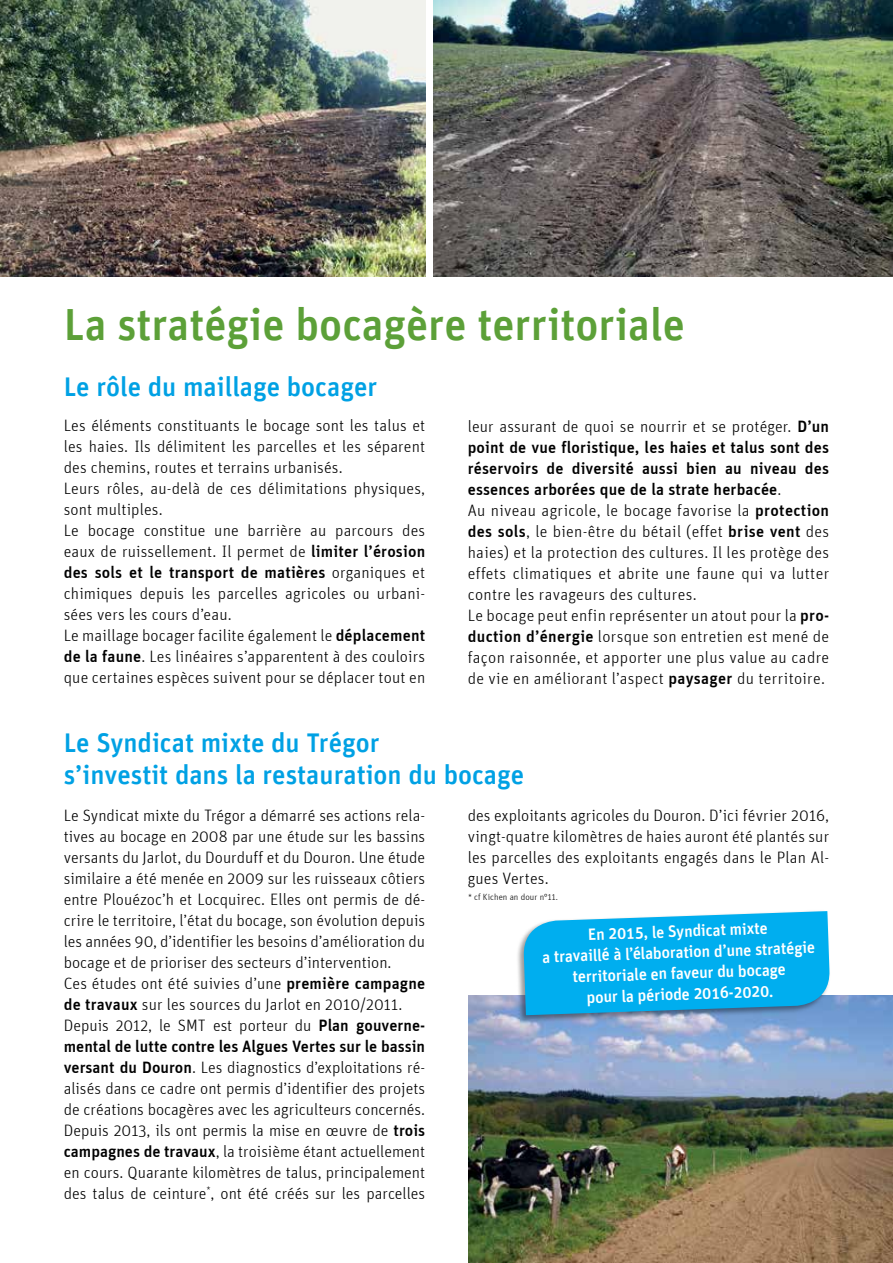
<style>
.page{position:relative;width:893px;height:1263px;background:#fff}
.page>*{position:absolute;margin:0;border:0;box-sizing:border-box;transform-origin:0 0}
.t1{font:45px "Unit Medium TF";color:#5ca038}
.t2{font:27px/32.4px "Unit Medium TF";color:#00a1e4}
.t3{font:300 16.5px/21px "Unit";letter-spacing:.01em;color:#000}
.t4{font:16.5px/21px "Unit Medium TF";color:#fff;text-align:center}
.t5{font:300 9px "Unit";letter-spacing:.01em;color:#000}
.s1{font-weight:500}
</style>
<div class="page">
<img style="left:434px;top:0;width:459px;height:277px">
<img style="left:0;top:0;width:425px;height:277px">
<img style="left:468px;top:995px;width:425px;height:268px">
<div style="left:516px;top:909px;width:315px;height:114px;background:#000;opacity:.4"></div>
<svg style="left:523px;top:911px;width:308px;height:104px;background:#16b0eb"></svg>
<h1 class="t1" style="left:64px;top:297px;width:622px">La stratégie bocagère territoriale</h1>
<h2 class="t2" style="left:64px;top:370px;width:315px">Le rôle du maillage bocager</h2>
<p class="t3" style="left:64px;top:415px;width:363px">Les éléments constituants le bocage sont les talus et les haies. Ils délimitent les parcelles et les séparent des chemins, routes et terrains urbanisés.<br>Leurs rôles, au-delà de ces délimitations physiques, sont multiples.<br>Le bocage constitue une barrière au parcours des eaux de ruissellement. Il permet de <span class="s1">limiter l’érosion des sols et le transport de matières</span> organiques et chimiques depuis les parcelles agricoles ou urbani&shy;sées vers les cours d’eau.<br>Le maillage bocager facilite également le <span class="s1">déplacement de la faune</span>. Les linéaires s’apparentent à des couloirs que certaines espèces suivent pour se déplacer tout en</p>
<p class="t3" style="left:468px;top:415px;width:363px">leur assurant de quoi se nourrir et se protéger. <span class="s1">D’un point de vue floristique, les haies et talus sont des réservoirs de diversité aussi bien au niveau des essences arborées que de la strate herbacée</span>.<br>Au niveau agricole, le bocage favorise la <span class="s1">protection des sols</span>, le bien-être du bétail (effet <span class="s1">brise vent</span> des haies) et la protection des cultures. Il les protège des effets climatiques et abrite une faune qui va lutter contre les ravageurs des cultures.<br>Le bocage peut enfin représenter un atout pour la <span class="s1">pro&shy;duction d’énergie</span> lorsque son entretien est mené de façon raisonnée, et apporter une plus value au cadre de vie en améliorant l’aspect <span class="s1">paysager</span> du territoire.</p>
<h2 class="t2" style="left:64px;top:726px;width:462px">Le Syndicat mixte du Trégor<br>s’investit dans la restauration du bocage</h2>
<p class="t3" style="left:64px;top:804px;width:363px">Le Syndicat mixte du Trégor a démarré ses actions rela&shy;tives au bocage en 2008 par une étude sur les bassins versants du Jarlot, du Dourduff et du Douron. Une étude similaire a été menée en 2009 sur les ruisseaux côtiers entre Plouézoc’h et Locquirec. Elles ont permis de dé&shy;crire le territoire, l’état du bocage, son évolution depuis les années 90, d’identifier les besoins d’amélioration du bocage et de prioriser des secteurs d’intervention.<br>Ces études ont été suivies d’une <span class="s1">première campagne de travaux</span> sur les sources du Jarlot en 2010/2011.<br>Depuis 2012, le SMT est porteur du <span class="s1">Plan gouverne&shy;mental de lutte contre les Algues Vertes sur le bassin versant du Douron</span>. Les diagnostics d’exploitations ré&shy;alisés dans ce cadre ont permis d’identifier des projets de créations bocagères avec les agriculteurs concernés.<br>Depuis 2013, ils ont permis la mise en œuvre de <span class="s1">trois campagnes de travaux</span>, la troisième étant actuellement en cours. Quarante kilomètres de talus, principalement des talus de ceinture<sup>*</sup>, ont été créés sur les parcelles</p>
<p class="t3" style="left:468px;top:804px;width:363px;text-align:justify">des exploitants agricoles du Douron. D’ici février 2016, vingt-quatre kilomètres de haies auront été plantés sur les parcelles des exploitants engagés dans le Plan Al&shy;gues Vertes.</p>
<p class="t5" style="left:468px;top:892px;width:91px">* cf Kichen an dour n°11.</p>
<p class="t4" style="left:541px;top:925px;width:275px;rotate:-2deg">En 2015, le Syndicat mixte<br>a travaillé à l’élaboration d’une stratégie territoriale en faveur du bocage<br>pour la période 2016-2020.</p>
</div>
